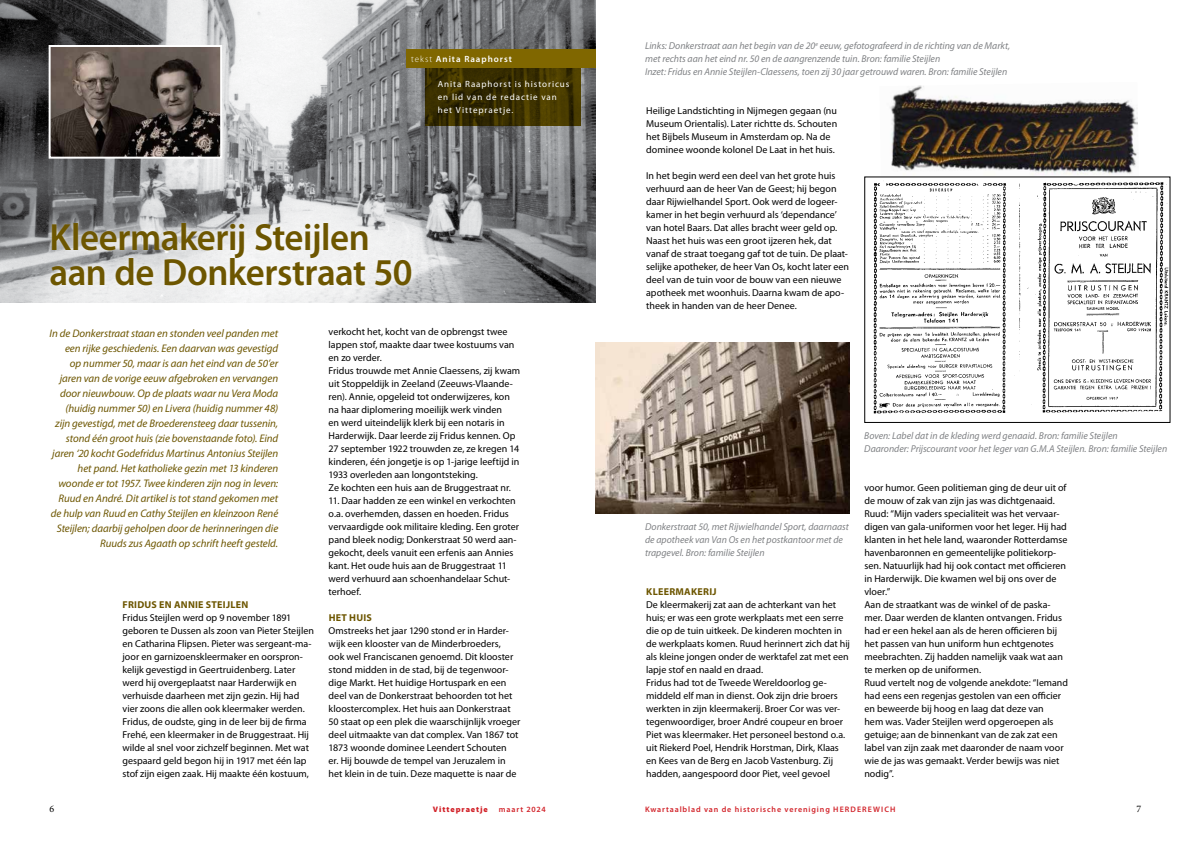
<style>
.page{position:relative;width:1191px;height:842px;background:#fff}
.page>*{position:absolute;margin:0;border:0;box-sizing:border-box;transform-origin:0 0}
.t1{font:600 38px/35px "Myriad Pro";letter-spacing:-.015em;color:#6d5600}
.t2{font:italic 11px/15px "Myriad Pro";letter-spacing:-.005em;color:#6d5600;text-align:right}
.t3{font:10px/13px "Myriad Pro";color:#000}
.t4{font:italic 10px/13px "Myriad Pro";color:#808285}
.t5{font:700 10px "Myriad Pro";letter-spacing:.03em;color:#6d5600}
.t6{font:10px "Minion Pro";color:#000}
.t7{font:9px/13px "Myriad Pro";letter-spacing:.105em;color:#fff}
.t8{font:600 9px "Myriad Pro";letter-spacing:.105em;color:#fff}
.t9{font:600 8px "Myriad Pro";letter-spacing:.11em;color:#d2232a}
.t10{font:900 8px "Myriad Pro";letter-spacing:.115em;color:#d2232a}
.s1{font-weight:300}
</style>
<div class="page">
<img style="left:0;top:0;width:595px;height:302px">
<div style="left:45px;top:217px;width:373px;height:75px;background:#fff;opacity:.75"></div>
<img style="left:52px;top:48px;width:167px;height:108px">
<div style="left:49px;top:45px;width:173px;height:114px;border:2px solid #fff"></div>
<img style="left:595px;top:342px;width:254px;height:171px">
<img style="left:890px;top:85px;width:248px;height:91px">
<img style="left:873px;top:180px;width:295px;height:234px">
<svg style="left:425px;top:68px;width:156px;height:58px;background:#3c3100"></svg>
<div style="left:405px;top:50px;width:190px;height:18px;background:#806700"></div>
<p class="t8" style="left:411px;top:53px;width:102px"><span class="s1">tekst</span> Anita Raaphorst</p>
<p class="t7" style="left:438px;top:77px;width:133px">Anita Raaphorst is historicus en lid van de redactie van het Vittepraetje.</p>
<h1 class="t1" style="left:50px;top:219px;width:364px">Kleermakerij Steijlen aan de Donkerstraat 50</h1>
<p class="t2" style="left:50px;top:326px;width:230px">In de Donkerstraat staan en stonden veel panden met een rijke geschiedenis. Een daarvan was gevestigd<br>op nummer 50, maar is aan het eind van de 50’er jaren van de vorige eeuw afgebroken en vervangen door nieuwbouw. Op de plaats waar nu Vera Moda (huidig nummer 50) en Livera (huidig nummer 48) zijn gevestigd, met de Broederensteeg daar tussenin, stond één groot huis (zie bovenstaande foto). Eind jaren ‘20 kocht Godefridus Martinus Antonius Steijlen het pand. Het katholieke gezin met 13 kinderen woonde er tot 1957. Twee kinderen zijn nog in leven:<br>Ruud en André. Dit artikel is tot stand gekomen met de hulp van Ruud en Cathy Steijlen en kleinzoon René Steijlen; daarbij geholpen door de herinneringen die Ruuds zus Agaath op schrift heeft gesteld.</p>
<p class="t5" style="left:123px;top:598px;width:22px">FRIDUS</p>
<p class="t5" style="left:159px;top:598px;width:90px">EN ANNIE STEIJLEN</p>
<p class="t3" style="left:122px;top:611px;width:193px">Fridus Steijlen werd op 9 november 1891 geboren te Dussen als zoon van Pieter Steijlen en Catharina Flipsen. Pieter was sergeant-ma&shy;joor en garnizoenskleermaker en oorspron&shy;kelijk gevestigd in Geertruidenberg. Later werd hij overgeplaatst naar Harderwijk en verhuisde daarheen met zijn gezin. Hij had vier zoons die allen ook kleermaker werden.<br>Fridus, de oudste, ging in de leer bij de firma Frehé, een kleermaker in de Bruggestraat. Hij wilde al snel voor zichzelf beginnen. Met wat gespaard geld begon hij in 1917 met één lap stof zijn eigen zaak. Hij maakte één kostuum,</p>
<p class="t3" style="left:329px;top:325px;width:193px">verkocht het, kocht van de opbrengst twee lappen stof, maakte daar twee kostuums van en zo verder.<br>Fridus trouwde met Annie Claessens, zij kwam uit Stoppeldijk in Zeeland (Zeeuws-Vlaande&shy;ren). Annie, opgeleid tot onderwijzeres, kon na haar diplomering moeilijk werk vinden<br>en werd uiteindelijk klerk bij een notaris in Harderwijk. Daar leerde zij Fridus kennen. Op 27 september 1922 trouwden ze, ze kregen 14 kinderen, één jongetje is op 1-jarige leeftijd in 1933 overleden aan longontsteking.<br>Ze kochten een huis aan de Bruggestraat nr.</p>
<p class="t3" style="left:329px;top:494px;width:192px">11. Daar hadden ze een winkel en verkochten o.a. overhemden, dassen en hoeden. Fridus vervaardigde ook militaire kleding. Een groter pand bleek nodig; Donkerstraat 50 werd aan&shy;gekocht, deels vanuit een erfenis aan Annies kant. Het oude huis aan de Bruggestraat 11 werd verhuurd aan schoenhandelaar Schut&shy;terhoef.</p>
<p class="t5" style="left:329px;top:611px;width:44px">HET HUIS</p>
<p class="t3" style="left:329px;top:624px;width:193px">Omstreeks het jaar 1290 stond er in Harder&shy;wijk een klooster van de Minderbroeders,<br>ook wel Franciscanen genoemd. Dit klooster stond midden in de stad, bij de tegenwoor&shy;dige Markt. Het huidige Hortuspark en een deel van de Donkerstraat behoorden tot het kloostercomplex. Het huis aan Donkerstraat 50 staat op een plek die waarschijnlijk vroeger deel uitmaakte van dat complex. Van 1867 tot 1873 woonde dominee Leendert Schouten<br>er. Hij bouwde de tempel van Jeruzalem in het klein in de tuin. Deze maquette is naar de</p>
<p class="t4" style="left:645px;top:39px;width:366px">Links: Donkerstraat aan het begin van de 20<sup>e</sup> eeuw, gefotografeerd in de richting van de Markt, met rechts aan het eind nr. 50 en de aangrenzende tuin. Bron: familie Steijlen<br>Inzet: Fridus en Annie Steijlen-Claessens, toen zij 30 jaar getrouwd waren. Bron: familie Steijlen</p>
<p class="t3" style="left:646px;top:104px;width:192px">Heilige Landstichting in Nijmegen gegaan (nu Museum Orientalis). Later richtte ds. Schouten het Bijbels Museum in Amsterdam op. Na de dominee woonde kolonel De Laat in het huis.</p>
<p class="t3" style="left:646px;top:169px;width:204px">In het begin werd een deel van het grote huis verhuurd aan de heer Van de Geest; hij begon daar Rijwielhandel Sport. Ook werd de logeer&shy;kamer in het begin verhuurd als ‘dependance’ van hotel Baars. Dat alles bracht weer geld op.<br>Naast het huis was een groot ijzeren hek, dat vanaf de straat toegang gaf tot de tuin. De plaat&shy;selijke apotheker, de heer Van Os, kocht later een deel van de tuin voor de bouw van een nieuwe apotheek met woonhuis. Daarna kwam de apo&shy;theek in handen van de heer Denee.</p>
<p class="t4" style="left:645px;top:520px;width:205px">Donkerstraat 50, met Rijwielhandel Sport, daarnaast de apotheek van Van Os en het postkantoor met de trapgevel. Bron: familie Steijlen</p>
<p class="t5" style="left:646px;top:585px;width:14px">KLEERMAKER</p>
<p class="t5" style="left:709px;top:585px;width:8px">IJ</p>
<p class="t3" style="left:646px;top:598px;width:205px">De kleermakerij zat aan de achterkant van het huis; er was een grote werkplaats met een serre die op de tuin uitkeek. De kinderen mochten in de werkplaats komen. Ruud herinnert zich dat hij als kleine jongen onder de werktafel zat met een lapje stof en naald en draad.<br>Fridus had tot de Tweede Wereldoorlog ge&shy;middeld elf man in dienst. Ook zijn drie broers werkten in zijn kleermakerij. Broer Cor was ver&shy;tegenwoordiger, broer André coupeur en broer Piet was kleermaker. Het personeel bestond o.a. uit Riekerd Poel, Hendrik Horstman, Dirk, Klaas en Kees van de Berg en Jacob Vastenburg. Zij hadden, aangespoord door Piet, veel gevoel</p>
<p class="t4" style="left:864px;top:429px;width:304px">Boven: Label dat in de kleding werd genaaid. Bron: familie Steijlen<br>Daaronder: Prijscourant voor het leger van G.M.A Steijlen. Bron: familie Steijlen</p>
<p class="t3" style="left:864px;top:481px;width:205px">voor humor. Geen politieman ging de deur uit of de mouw of zak van zijn jas was dichtgenaaid.<br>Ruud: “Mijn vaders specialiteit was het vervaar&shy;digen van gala-uniformen voor het leger. Hij had klanten in het hele land, waaronder Rotterdamse havenbaronnen en gemeentelijke politiekorp&shy;sen. Natuurlijk had hij ook contact met officieren in Harderwijk. Die kwamen wel bij ons over de vloer.”<br>Aan de straatkant was de winkel of de paska&shy;mer. Daar werden de klanten ontvangen. Fridus had er een hekel aan als de heren officieren bij het passen van hun uniform hun echtgenotes meebrachten. Zij hadden namelijk vaak wat aan te merken op de uniformen.<br>Ruud vertelt nog de volgende anekdote: “Iemand had eens een regenjas gestolen van een officier en beweerde bij hoog en laag dat deze van<br>hem was. Vader Steijlen werd opgeroepen als getuige; aan de binnenkant van de zak zat een label van zijn zaak met daaronder de naam voor wie de jas was gemaakt. Verder bewijs was niet nodig”.</p>
<p class="t6" style="left:50px;top:802px;width:6px">6</p>
<p class="t10" style="left:433px;top:804px;width:56px">Vittepraetje</p>
<p class="t9" style="left:499px;top:804px;width:48px">maart 2024</p>
<p class="t9" style="left:645px;top:804px;width:251px">Kwartaalblad van de historische vereniging Herderewich</p>
<p class="t6" style="left:1136px;top:802px;width:6px">7</p>
</div>
